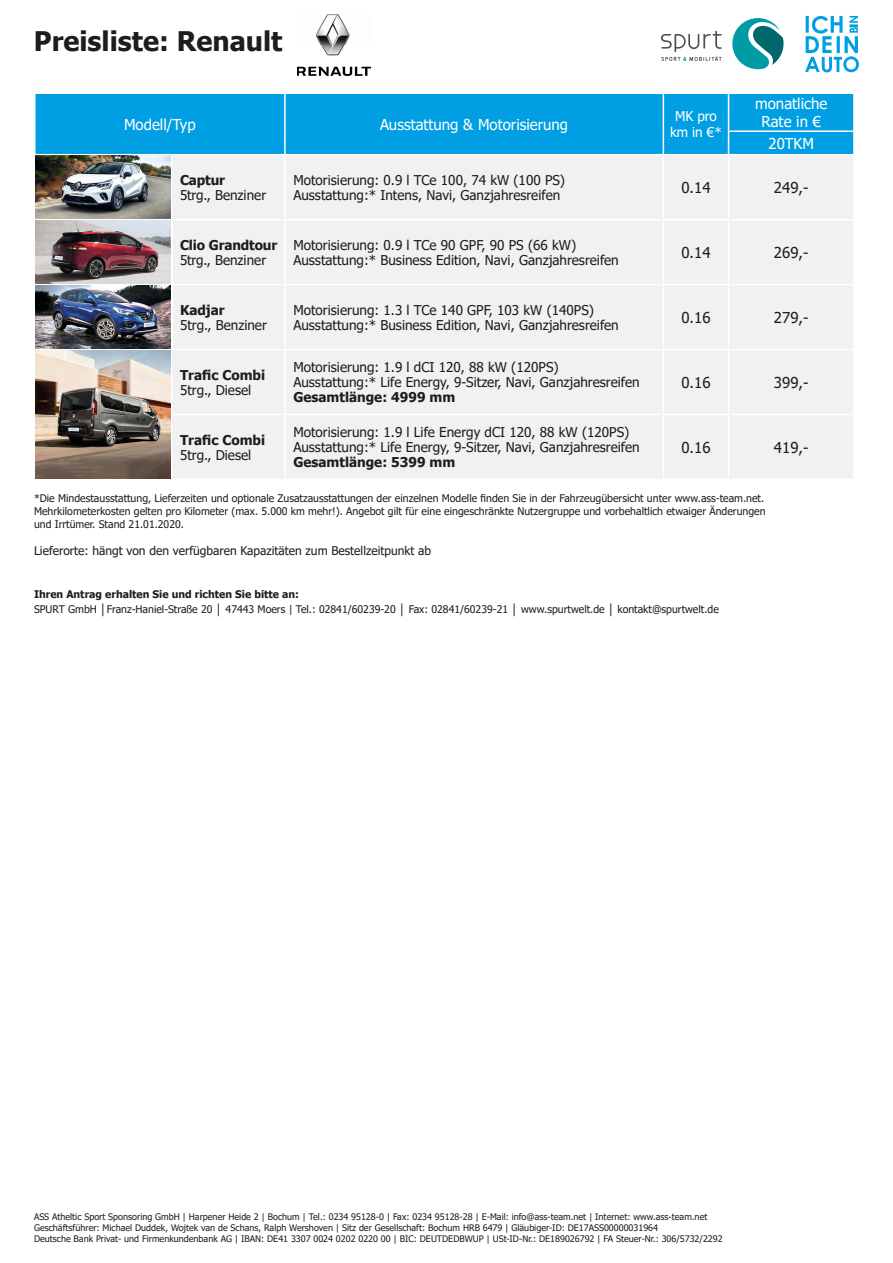
<style>
.page{position:relative;width:893px;height:1263px;background:#fff}
.page>*{position:absolute;margin:0;border:0;box-sizing:border-box;transform-origin:0 0}
.t1{font:700 27px "Tahoma";color:#1d1d1b}
.t2{font:15px/18px "Tahoma";color:#fff;text-align:center}
.t3{font:15px "Tahoma";color:#1d1d1b}
.t4{font:13.5px/15px "Tahoma";color:#1d1d1b}
.t5{font:700 13.5px "Tahoma";color:#1d1d1b}
.t6{font:13.5px/16.2px "Tahoma";letter-spacing:-.01em;color:#fff;text-align:center}
.t7{font:12px "Tahoma";color:#1d1d1b}
.t8{font:10.5px/12.6px "Tahoma";color:#1d1d1b}
.t9{font:9px/10.8px "Tahoma";color:#1d1d1b}
.s1{font-weight:700}
.s2{font-family:"Century Gothic";font-weight:700}
</style>
<div class="page">
<img style="left:297px;top:15px;width:73px;height:61px">
<svg style="left:805px;top:16px;width:54px;height:56px"></svg>
<svg style="left:732px;top:18px;width:51px;height:51px"></svg>
<svg style="left:661px;top:31px;width:61px;height:30px"></svg>
<div style="left:36px;top:94px;width:817px;height:60px;background:#009fe3"></div>
<div style="left:36px;top:156px;width:817px;height:323px;background:#f1f0f2"></div>
<hr style="left:284px;top:94px;width:2px;height:37px;background:#fff">
<hr style="left:663px;top:94px;width:1px;height:37px;background:#fff">
<hr style="left:728px;top:94px;width:1px;height:36px;background:#fff">
<hr style="left:284px;top:131px;width:2px;height:23px;background:#fff">
<svg style="left:663px;top:131px;width:1px;height:23px"></svg>
<hr style="left:728px;top:130px;width:127px;height:2px;background:#fff">
<svg style="left:728px;top:132px;width:1px;height:22px"></svg>
<hr style="left:171px;top:155px;width:1px;height:64px;background:#fff">
<hr style="left:284px;top:155px;width:2px;height:64px;background:#fff">
<hr style="left:663px;top:155px;width:1px;height:64px;background:#fff">
<hr style="left:728px;top:155px;width:1px;height:64px;background:#fff">
<hr style="left:34px;top:219px;width:137px;height:1px;background:#fff">
<hr style="left:171px;top:219px;width:114px;height:1px;background:#fff">
<hr style="left:171px;top:220px;width:1px;height:64px;background:#fff">
<hr style="left:285px;top:219px;width:378px;height:1px;background:#fff">
<hr style="left:284px;top:220px;width:2px;height:64px;background:#fff">
<hr style="left:663px;top:219px;width:66px;height:1px;background:#fff">
<hr style="left:663px;top:220px;width:1px;height:64px;background:#fff">
<hr style="left:729px;top:219px;width:126px;height:1px;background:#fff">
<hr style="left:728px;top:220px;width:1px;height:64px;background:#fff">
<hr style="left:34px;top:284px;width:137px;height:1px;background:#fff">
<hr style="left:171px;top:284px;width:114px;height:1px;background:#fff">
<hr style="left:285px;top:284px;width:378px;height:1px;background:#fff">
<hr style="left:284px;top:285px;width:2px;height:64px;background:#fff">
<hr style="left:663px;top:284px;width:66px;height:1px;background:#fff">
<hr style="left:663px;top:285px;width:1px;height:64px;background:#fff">
<hr style="left:729px;top:284px;width:126px;height:1px;background:#fff">
<hr style="left:728px;top:285px;width:1px;height:64px;background:#fff">
<hr style="left:171px;top:349px;width:114px;height:1px;background:#fff">
<hr style="left:285px;top:349px;width:378px;height:1px;background:#fff">
<hr style="left:284px;top:350px;width:2px;height:64px;background:#fff">
<hr style="left:663px;top:349px;width:66px;height:1px;background:#fff">
<hr style="left:663px;top:350px;width:1px;height:64px;background:#fff">
<hr style="left:729px;top:349px;width:126px;height:1px;background:#fff">
<hr style="left:728px;top:350px;width:1px;height:64px;background:#fff">
<hr style="left:171px;top:414px;width:114px;height:1px;background:#fff">
<hr style="left:171px;top:415px;width:1px;height:64px;background:#fff">
<hr style="left:285px;top:414px;width:378px;height:1px;background:#fff">
<hr style="left:284px;top:415px;width:2px;height:64px;background:#fff">
<hr style="left:663px;top:414px;width:66px;height:1px;background:#fff">
<hr style="left:663px;top:415px;width:1px;height:64px;background:#fff">
<hr style="left:729px;top:414px;width:126px;height:1px;background:#fff">
<hr style="left:728px;top:415px;width:1px;height:64px;background:#fff">
<img style="left:36px;top:221px;width:135px;height:62px">
<img style="left:36px;top:285px;width:136px;height:193px">
<img style="left:36px;top:155px;width:135px;height:64px">
<h1 class="t1" style="left:34px;top:22px;width:250px">Preisliste: Renault</h1>
<p class="t2" style="left:124px;top:116px;width:73px">Modell/Typ</p>
<p class="t2" style="left:380px;top:116px;width:190px">Ausstattung &amp; Motorisierung</p>
<p class="t6" style="left:670px;top:109px;width:53px">MK pro km in €*</p>
<p class="t2" style="left:755px;top:95px;width:74px">monatliche<br>Rate in €</p>
<p class="t2" style="left:768px;top:135px;width:47px">20TKM</p>
<p class="t5" style="left:180px;top:170px;width:47px">Captur</p>
<p class="t4" style="left:180px;top:188px;width:88px">5trg., Benziner</p>
<p class="t5" style="left:180px;top:235px;width:99px">Clio Grandtour</p>
<p class="t4" style="left:180px;top:253px;width:88px">5trg., Benziner</p>
<p class="t5" style="left:180px;top:300px;width:46px">Kadjar</p>
<p class="t4" style="left:180px;top:318px;width:88px">5trg., Benziner</p>
<p class="t5" style="left:180px;top:365px;width:87px">Trafic Combi</p>
<p class="t4" style="left:180px;top:383px;width:73px">5trg., Diesel</p>
<p class="t5" style="left:180px;top:430px;width:87px">Trafic Combi</p>
<p class="t4" style="left:180px;top:448px;width:73px">5trg., Diesel</p>
<p class="t4" style="left:293px;top:173px;width:273px">Motorisierung: 0.9 l TCe 100, 74 kW (100 PS)<br>Ausstattung:* Intens, Navi, Ganzjahresreifen</p>
<p class="t3" style="left:681px;top:177px;width:31px">0.14</p>
<p class="t3" style="left:774px;top:177px;width:36px">249,-</p>
<p class="t4" style="left:293px;top:238px;width:327px">Motorisierung: 0.9 l TCe 90 GPF, 90 PS (66 kW)<br>Ausstattung:* Business Edition, Navi, Ganzjahresreifen</p>
<p class="t3" style="left:681px;top:242px;width:31px">0.14</p>
<p class="t3" style="left:774px;top:242px;width:36px">269,-</p>
<p class="t4" style="left:293px;top:303px;width:327px">Motorisierung: 1.3 l TCe 140 GPF, 103 kW (140PS)<br>Ausstattung:* Business Edition, Navi, Ganzjahresreifen</p>
<p class="t3" style="left:681px;top:307px;width:31px">0.16</p>
<p class="t3" style="left:774px;top:307px;width:36px">279,-</p>
<p class="t4" style="left:293px;top:360px;width:348px">Motorisierung: 1.9 l dCI 120, 88 kW (120PS)<br>Ausstattung:* Life Energy, 9-Sitzer, Navi, Ganzjahresreifen</p>
<p class="t5" style="left:293px;top:388px;width:163px">Gesamtlänge: 4999 mm</p>
<p class="t4" style="left:293px;top:425px;width:348px">Motorisierung: 1.9 l Life Energy dCI 120, 88 kW (120PS)<br>Ausstattung:* Life Energy, 9-Sitzer, Navi, Ganzjahresreifen</p>
<p class="t5" style="left:293px;top:453px;width:163px">Gesamtlänge: 5399 mm</p>
<p class="t3" style="left:681px;top:372px;width:31px">0.16</p>
<p class="t3" style="left:774px;top:372px;width:36px">399,-</p>
<p class="t3" style="left:681px;top:437px;width:31px">0.16</p>
<p class="t3" style="left:774px;top:437px;width:36px">419,-</p>
<p class="t8" style="left:34px;top:493px;width:733px">*Die Mindestausstattung, Lieferzeiten und optionale Zusatzausstattungen der einzelnen Modelle finden Sie in der Fahrzeugübersicht unter www.ass-team.net.<br>Mehrkilometerkosten gelten pro Kilometer (max. 5.000 km mehr!). Angebot gilt für eine eingeschränkte Nutzergruppe und vorbehaltlich etwaiger Änderungen und Irrtümer. Stand 21.01.2020.</p>
<p class="t7" style="left:34px;top:543px;width:399px">Lieferorte: hängt von den verfügbaren Kapazitäten zum Bestellzeitpunkt ab</p>
<p class="t8" style="left:34px;top:587px;width:686px;line-height:15px"><span class="s1">Ihren Antrag erhalten Sie und richten Sie bitte an:<br></span>SPURT GmbH <span class="s2">│</span>Franz-Haniel-Straße 20 <span class="s2">│</span> 47443 Moers | Tel.: 02841/60239-20 <span class="s2">│</span> Fax: 02841/60239-21 <span class="s2">│</span> www.spurtwelt.de <span class="s2">│</span> kontakt@spurtwelt.de</p>
<p class="t9" style="left:34px;top:1212px;width:690px">ASS Atheltic Sport Sponsoring GmbH | Harpener Heide 2 | Bochum | Tel.: 0234 95128-0 | Fax: 0234 95128-28 | E-Mail: info@ass-team.net | Internet: www.ass-team.net<br>Geschäftsführer: Michael Duddek, Wojtek van de Schans, Ralph Wershoven | Sitz der Gesellschaft: Bochum HRB 6479 | Gläubiger-ID: DE17ASS00000031964<br>Deutsche Bank Privat- und Firmenkundenbank AG | IBAN: DE41 3307 0024 0202 0220 00 | BIC: DEUTDEDBWUP | USt-ID-Nr.: DE189026792 | FA Steuer-Nr.: 306/5732/2292</p>
</div>
